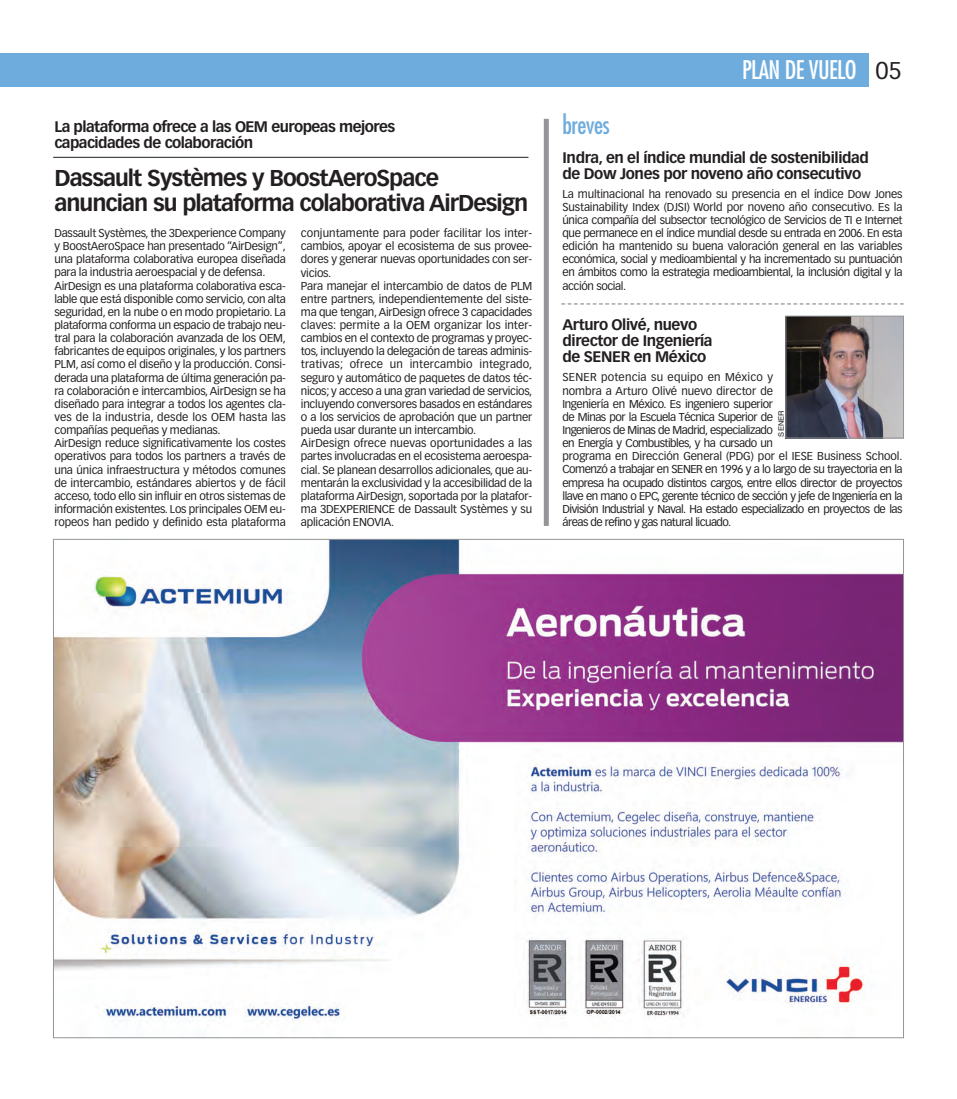
<style>
.page{position:relative;width:957px;height:1099px;background:#fff}
.page>*{position:absolute;margin:0;border:0;box-sizing:border-box;transform-origin:0 0}
.t1{font:condensed 25px "Futura";letter-spacing:-.025em;color:#fff}
.t2{font:condensed 25px "Futura";letter-spacing:-.025em;color:#6eacdd}
.t3{font:700 22.5px/25px "Vectora LH";letter-spacing:-.04em;color:#231f20}
.t4{font:700 15px/16.2px "Vectora LH";letter-spacing:-.025em;color:#231f20}
.t5{font:11.25px/13.1px "Vectora LH";letter-spacing:-.015em;color:#231f20}
.t6{font:11.25px/13.1px "Vectora LH";letter-spacing:-.045em;color:#231f20}
.t7{font:7.5px "Helvetica";color:#231f20}
.s1{font-family:"Vectora LH";font-stretch:normal;font-size:23.75px;color:#231f20}
</style>
<div class="page">
<div style="left:0;top:53px;width:868px;height:33px;background:#6eacdd"></div>
<div style="left:544px;top:119px;width:5px;height:407px;background:#939598"></div>
<hr style="left:53px;top:157px;width:475px;height:1px;background:#231f20">
<img style="left:55px;top:541px;width:847px;height:485px">
<svg style="left:561px;top:303px;width:343px;height:1px"></svg>
<img style="left:787px;top:318px;width:115px;height:118px">
<div style="left:785px;top:316px;width:119px;height:122px;border:1px solid #939598"></div>
<p class="t4" style="left:54px;top:119px;width:342px">La plataforma ofrece a las OEM europeas mejores capacidades de colaboración</p>
<p class="t3" style="left:54px;top:167px;width:475px">Dassault Systèmes y BoostAeroSpace anuncian su plataforma colaborativa AirDesign</p>
<p class="t5" style="left:54px;top:227px;width:233px">Dassault Systèmes, the 3Dexperience Company y BoostAeroSpace han presentado “AirDesign”, una plataforma colaborativa europea diseñada para la industria aeroespacial y de defensa.<br>AirDesign es una plataforma colaborativa esca&shy;lable que está disponible como servicio, con alta seguridad, en la nube o en modo propietario. La plataforma conforma un espacio de trabajo neu&shy;tral para la colaboración avanzada de los OEM, fabricantes de equipos originales, y los partners PLM, así como el diseño y la producción. Consi&shy;derada una plataforma de última generación pa&shy;ra colaboración e intercambios, AirDesign se ha diseñado para integrar a todos los agentes cla&shy;ves de la industria, desde los OEM hasta las compañías pequeñas y medianas.<br>AirDesign reduce significativamente los costes operativos para todos los partners a través de una única infraestructura y métodos comunes de intercambio, estándares abiertos y de fácil acceso, todo ello sin influir en otros sistemas de información existentes. Los principales OEM eu&shy;ropeos han pedido y definido esta plataforma</p>
<p class="t5" style="left:301px;top:227px;width:233px">conjuntamente para poder facilitar los inter&shy;cambios, apoyar el ecosistema de sus provee&shy;dores y generar nuevas oportunidades con ser&shy;vicios.<br>Para manejar el intercambio de datos de PLM entre partners, independientemente del siste&shy;ma que tengan,AirDesign ofrece 3 capacidades claves: permite a la OEM organizar los inter&shy;cambios en el contexto de programas y proyec&shy;tos, incluyendo la delegación de tareas adminis&shy;trativas; ofrece un intercambio integrado, seguro y automático de paquetes de datos téc&shy;nicos; y acceso a una gran variedad de servicios, incluyendo conversores basados en estándares o a los servicios de aprobación que un partner pueda usar durante un intercambio.<br>AirDesign ofrece nuevas oportunidades a las partes involucradas en el ecosistema aeroespa&shy;cial. Se planean desarrollos adicionales, que au&shy;mentarán la exclusividad y la accesibilidad de la plataforma AirDesign, soportada por la platafor&shy;ma 3DEXPERIENCE de Dassault Systèmes y su aplicación ENOVIA.</p>
<p class="t1" style="left:742px;top:58px;width:161px">PLAN DE VUELO <span class="s1">05</span></p>
<p class="t2" style="left:562px;top:113px;width:49px">breves</p>
<p class="t4" style="left:562px;top:150px;width:308px">Indra, en el índice mundial de sostenibilidad de Dow Jones por noveno año consecutivo</p>
<p class="t5" style="left:562px;top:188px;width:342px;text-align:justify">La multinacional ha renovado su presencia en el índice Dow Jones Sustainability Index (DJSI) World por noveno año consecutivo. Es la única compañía del subsector tecnológico de Servicios de TI e Internet que permanece en el índice mundial desde su entrada en 2006. En esta edición ha mantenido su buena valoración general en las variables económica, social y medioambiental y ha incrementado su puntuación en ámbitos como la estrategia medioambiental, la inclusión digital y la acción social.</p>
<p class="t4" style="left:562px;top:317px;width:152px">Arturo Olivé, nuevo director de Ingeniería de SENER en México</p>
<p class="t6" style="left:562px;top:371px;width:342px">SENER potencia su equipo en México y<br>nombra a Arturo Olivé nuevo director de<br>Ingeniería en México. Es ingeniero superior<br>de Minas por la Escuela Técnica Superior de<br>Ingenieros de Minas de Madrid, especializado<br>en Energía y Combustibles, y ha cursado un<br>programa en Dirección General (PDG) por el IESE Business School.<br>Comenzó a trabajar en SENER en 1996 y a lo largo de su trayectoria en la empresa ha ocupado distintos cargos, entre ellos director de proyectos llave en mano o EPC, gerente técnico de sección y jefe de Ingeniería en la División Industrial y Naval. Ha estado especializado en proyectos de las áreas de refino y gas natural licuado.</p>
<p class="t7" style="left:778px;top:436px;width:27px;rotate:-90deg">SENER</p>
</div>
